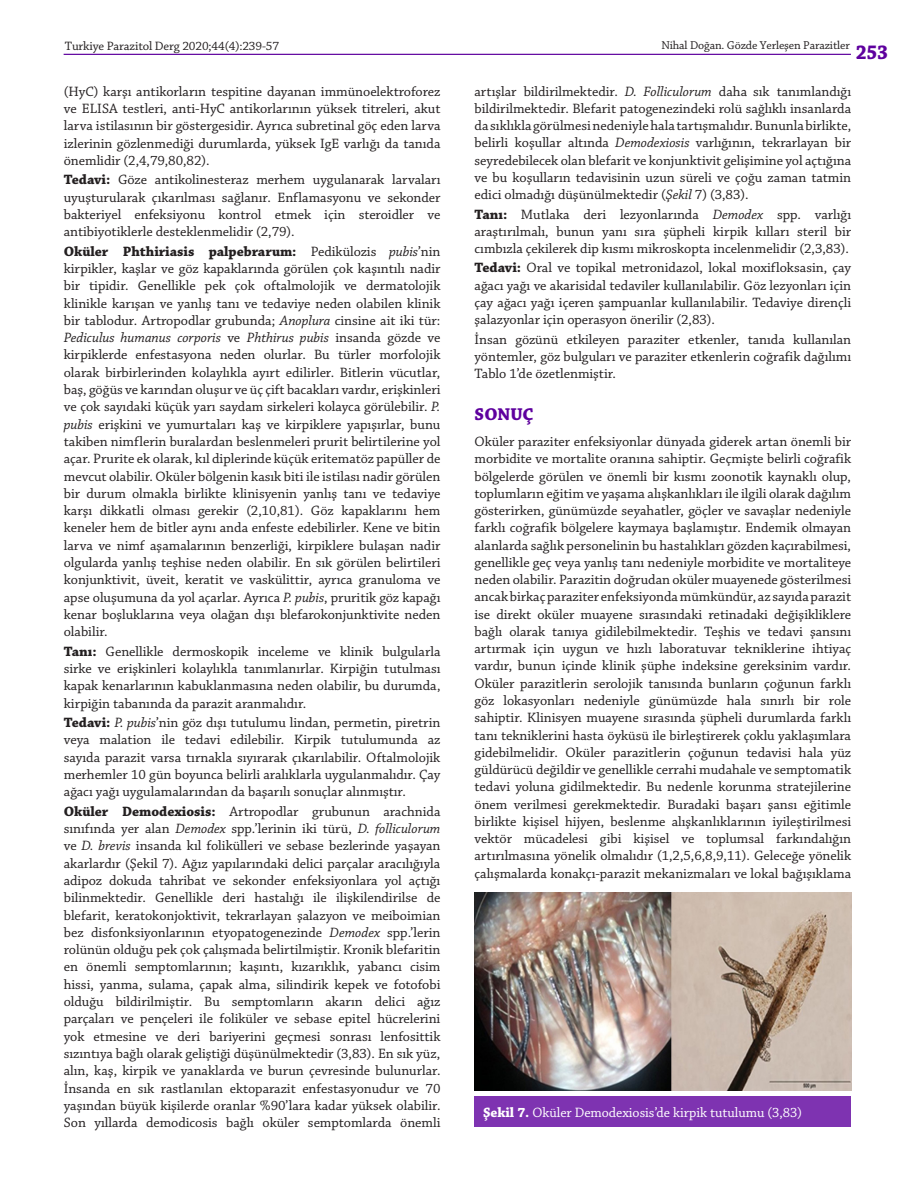
<style>
.page{position:relative;width:915px;height:1191px;background:#fff}
.page>*{position:absolute;margin:0;border:0;box-sizing:border-box;transform-origin:0 0}
.t1{font:700 21px "Chaparral Pro";color:#5e009e;scale:.92 1}
.ARA_BASLIK{font:700 18px "Chaparral Pro";color:#5e009e}
.YAZI{font:14.25px/17.2px "Chaparral Pro";letter-spacing:-.005em;color:#231f20;text-align:justify}
.RESIM-ALTI{font:14.25px "Chaparral Pro";color:#fff}
.t2{font:12.75px "Chaparral Pro";letter-spacing:-.01em;color:#231f20}
.t3{font:12px "Chaparral Pro";letter-spacing:-.01em;color:#231f20}
.s1{font-weight:700}
.s2{font-style:italic}
</style>
<div class="page">
<hr style="left:64px;top:54px;width:786px;height:1px;background:#5e009e">
<div style="left:474px;top:1096px;width:376px;height:31px;background:#7e33b1"></div>
<img style="left:474px;top:892px;width:376px;height:198px">
<p class="t2" style="left:65px;top:39px;width:216px">Turkiye Parazitol Derg 2020;44(4):239-57</p>
<p class="t3" style="left:661px;top:39px;width:190px">Nihal Doğan. Gözde Yerleşen Parazitler</p>
<h1 class="t1" style="left:855px;top:40px;width:37px">253</h1>
<p class="YAZI" style="left:64px;top:83px;width:378px">(HyC) karşı antikorların tespitine dayanan immünoelektroforez ve ELISA testleri, anti-HyC antikorlarının yüksek titreleri, akut larva istilasının bir göstergesidir. Ayrıca subretinal göç eden larva izlerinin gözlenmediği durumlarda, yüksek IgE varlığı da tanıda önemlidir (2,4,79,80,82).</p>
<p class="YAZI" style="left:64px;top:172px;width:378px"><span class="s1">Tedavi:</span> Göze antikolinesteraz merhem uygulanarak larvaları uyuşturularak çıkarılması sağlanır. Enflamasyonu ve sekonder bakteriyel enfeksiyonu kontrol etmek için steroidler ve antibiyotiklerle desteklenmelidir (2,79).</p>
<p class="YAZI" style="left:64px;top:243px;width:378px"><span class="s1">Oküler Phthiriasis palpebrarum:</span> Pedikülozis <span class="s2">pubis</span>’nin kirpikler, kaşlar ve göz kapaklarında görülen çok kaşıntılı nadir bir tipidir. Genellikle pek çok oftalmolojik ve dermatolojik klinikle karışan ve yanlış tanı ve tedaviye neden olabilen klinik bir tablodur. Artropodlar grubunda; <span class="s2">Anoplura</span> cinsine ait iki tür:<br><span class="s2">Pediculus humanus corporis</span> ve <span class="s2">Phthirus pubis</span> insanda gözde ve kirpiklerde enfestasyona neden olurlar. Bu türler morfolojik olarak birbirlerinden kolaylıkla ayırt edilirler. Bitlerin vücutlar, baş, göğüs ve karından oluşur ve üç çift bacakları vardır, erişkinleri ve çok sayıdaki küçük yarı saydam sirkeleri kolayca görülebilir. <span class="s2">P. pubis</span> erişkini ve yumurtaları kaş ve kirpiklere yapışırlar, bunu takiben nimflerin buralardan beslenmeleri prurit belirtilerine yol açar. Prurite ek olarak, kıl diplerinde küçük eritematöz papüller de mevcut olabilir. Oküler bölgenin kasık biti ile istilası nadir görülen bir durum olmakla birlikte klinisyenin yanlış tanı ve tedaviye karşı dikkatli olması gerekir (2,10,81). Göz kapaklarını hem keneler hem de bitler aynı anda enfeste edebilirler. Kene ve bitin larva ve nimf aşamalarının benzerliği, kirpiklere bulaşan nadir olgularda yanlış teşhise neden olabilir. En sık görülen belirtileri konjunktivit, üveit, keratit ve vaskülittir, ayrıca granuloma ve apse oluşumuna da yol açarlar. Ayrıca <span class="s2">P. pubis</span>, pruritik göz kapağı kenar boşluklarına veya olağan dışı blefarokonjunktivite neden olabilir.</p>
<p class="YAZI" style="left:64px;top:643px;width:378px"><span class="s1">Tanı:</span> Genellikle dermoskopik inceleme ve klinik bulgularla sirke ve erişkinleri kolaylıkla tanımlanırlar. Kirpiğin tutulması kapak kenarlarının kabuklanmasına neden olabilir, bu durumda, kirpiğin tabanında da parazit aranmalıdır.</p>
<p class="YAZI" style="left:64px;top:714px;width:378px"><span class="s1">Tedavi:</span> <span class="s2">P. pubis</span>’nin göz dışı tutulumu lindan, permetin, piretrin veya malation ile tedavi edilebilir. Kirpik tutulumunda az sayıda parazit varsa tırnakla sıyırarak çıkarılabilir. Oftalmolojik merhemler 10 gün boyunca belirli aralıklarla uygulanmalıdır. Çay ağacı yağı uygulamalarından da başarılı sonuçlar alınmıştır.</p>
<p class="YAZI" style="left:64px;top:803px;width:378px"><span class="s1">Oküler Demodexiosis:</span> Artropodlar grubunun arachnida sınıfında yer alan <span class="s2">Demodex</span> spp.’lerinin iki türü, <span class="s2">D. folliculorum </span>ve <span class="s2">D. brevis</span> insanda kıl folikülleri ve sebase bezlerinde yaşayan akarlardır (Şekil 7). Ağız yapılarındaki delici parçalar aracılığıyla adipoz dokuda tahribat ve sekonder enfeksiyonlara yol açtığı bilinmektedir. Genellikle deri hastalığı ile ilişkilendirilse de blefarit, keratokonjoktivit, tekrarlayan şalazyon ve meiboimian bez disfonksiyonlarının etyopatogenezinde <span class="s2">Demodex</span> spp.’lerin rolünün olduğu pek çok çalışmada belirtilmiştir. Kronik blefaritin en önemli semptomlarının; kaşıntı, kızarıklık, yabancı cisim hissi, yanma, sulama, çapak alma, silindirik kepek ve fotofobi olduğu bildirilmiştir. Bu semptomların akarın delici ağız parçaları ve pençeleri ile foliküler ve sebase epitel hücrelerini yok etmesine ve deri bariyerini geçmesi sonrası lenfosittik sızıntıya bağlı olarak geliştiği düşünülmektedir (3,83). En sık yüz, alın, kaş, kirpik ve yanaklarda ve burun çevresinde bulunurlar.<br>İnsanda en sık rastlanılan ektoparazit enfestasyonudur ve 70 yaşından büyük kişilerde oranlar %90’lara kadar yüksek olabilir.<br>Son yıllarda demodicosis bağlı oküler semptomlarda önemli</p>
<p class="YAZI" style="left:474px;top:83px;width:378px">artışlar bildirilmektedir. <span class="s2">D. Folliculorum</span> daha sık tanımlandığı bildirilmektedir. Blefarit patogenezindeki rolü sağlıklı insanlarda da sıklıkla görülmesi nedeniyle hala tartışmalıdır. Bununla birlikte, belirli koşullar altında <span class="s2">Demodexiosis</span> varlığının, tekrarlayan bir seyredebilecek olan blefarit ve konjunktivit gelişimine yol açtığına ve bu koşulların tedavisinin uzun süreli ve çoğu zaman tatmin edici olmadığı düşünülmektedir (<span class="s2">Şekil</span> 7) (3,83).</p>
<p class="YAZI" style="left:474px;top:206px;width:378px"><span class="s1">Tanı:</span> Mutlaka deri lezyonlarında <span class="s2">Demodex</span> spp. varlığı araştırılmalı, bunun yanı sıra şüpheli kirpik kılları steril bir cımbızla çekilerek dip kısmı mikroskopta incelenmelidir (2,3,83).</p>
<p class="YAZI" style="left:474px;top:260px;width:378px"><span class="s1">Tedavi:</span> Oral ve topikal metronidazol, lokal moxifloksasin, çay ağacı yağı ve akarisidal tedaviler kullanılabilir. Göz lezyonları için çay ağacı yağı içeren şampuanlar kullanılabilir. Tedaviye dirençli şalazyonlar için operasyon önerilir (2,83).</p>
<p class="YAZI" style="left:474px;top:331px;width:378px">İnsan gözünü etkileyen paraziter etkenler, tanıda kullanılan yöntemler, göz bulguları ve paraziter etkenlerin coğrafik dağılımı Tablo 1’de özetlenmiştir.</p>
<p class="ARA_BASLIK" style="left:474px;top:404px;width:61px">SONUÇ</p>
<p class="YAZI" style="left:474px;top:433px;width:378px">Oküler paraziter enfeksiyonlar dünyada giderek artan önemli bir morbidite ve mortalite oranına sahiptir. Geçmişte belirli coğrafik bölgelerde görülen ve önemli bir kısmı zoonotik kaynaklı olup, toplumların eğitim ve yaşama alışkanlıkları ile ilgili olarak dağılım gösterirken, günümüzde seyahatler, göçler ve savaşlar nedeniyle farklı coğrafik bölgelere kaymaya başlamıştır. Endemik olmayan alanlarda sağlık personelinin bu hastalıkları gözden kaçırabilmesi, genellikle geç veya yanlış tanı nedeniyle morbidite ve mortaliteye neden olabilir. Parazitin doğrudan oküler muayenede gösterilmesi ancak birkaç paraziter enfeksiyonda mümkündür, az sayıda parazit ise direkt oküler muayene sırasındaki retinadaki değişikliklere bağlı olarak tanıya gidilebilmektedir. Teşhis ve tedavi şansını artırmak için uygun ve hızlı laboratuvar tekniklerine ihtiyaç vardır, bunun içinde klinik şüphe indeksine gereksinim vardır.<br>Oküler parazitlerin serolojik tanısında bunların çoğunun farklı göz lokasyonları nedeniyle günümüzde hala sınırlı bir role sahiptir. Klinisyen muayene sırasında şüpheli durumlarda farklı tanı tekniklerini hasta öyküsü ile birleştirerek çoklu yaklaşımlara gidebilmelidir. Oküler parazitlerin çoğunun tedavisi hala yüz güldürücü değildir ve genellikle cerrahi mudahale ve semptomatik tedavi yoluna gidilmektedir. Bu nedenle korunma stratejilerine önem verilmesi gerekmektedir. Buradaki başarı şansı eğitimle birlikte kişisel hijyen, beslenme alışkanlıklarının iyileştirilmesi vektör mücadelesi gibi kişisel ve toplumsal farkındalığın artırılmasına yönelik olmalıdır (1,2,5,6,8,9,11). Geleceğe yönelik çalışmalarda konakçı-parazit mekanizmaları ve lokal bağışıklama</p>
<p class="RESIM-ALTI" style="left:483px;top:1104px;width:320px"><span class="s1">Şekil 7.</span> Oküler Demodexiosis’de kirpik tutulumu (3,83)</p>
</div>
